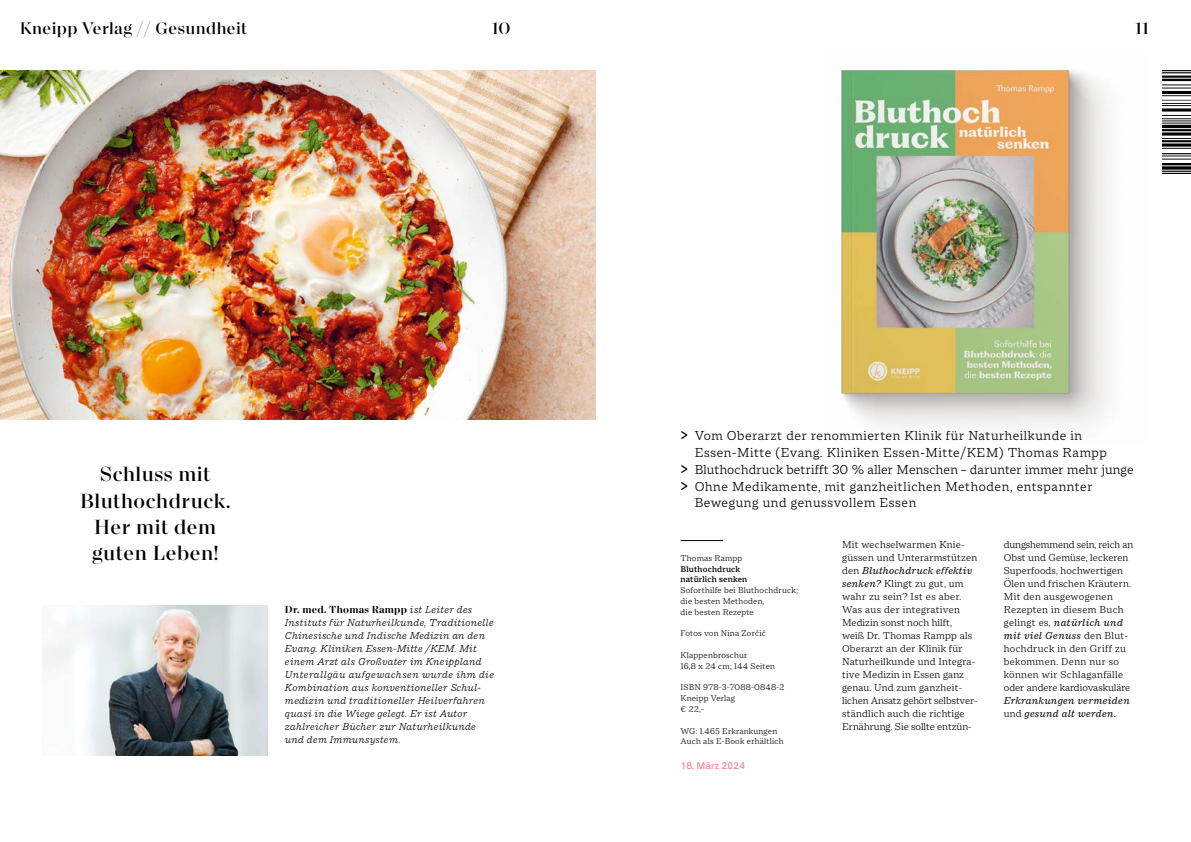
<style>
.page{position:relative;width:1191px;height:842px;background:#fff}
.page>*{position:absolute;margin:0;border:0;box-sizing:border-box;transform-origin:0 0}
.t1{font:500 22px/26.4px "Macklin Display";letter-spacing:.02em;color:#000;text-align:center}
.t2{font:500 18px "Macklin Display";letter-spacing:.02em;color:#000}
.t3{font:300 14px "Macklin Slab";letter-spacing:.04em;color:#000}
.t4{font:300 14px "Macklin Slab";letter-spacing:.01em;color:#000}
.t5{font:700 11px "Macklin Display";letter-spacing:.02em;color:#000}
.t6{font:300 10.8px/13px "Macklin Text";letter-spacing:.01em;color:#000}
.t7{font:italic 300 10.8px/13px "Macklin Slab";letter-spacing:.02em;color:#000}
.t8{font:italic 10.8px/13px "Macklin Text";letter-spacing:.02em;color:#000}
.t9{font:300 9px/10.8px "Macklin Text";letter-spacing:.02em;color:#000}
.t10{font:500 9px/10.8px "Macklin Text";letter-spacing:.02em;color:#000}
.t11{font:500 9px "HK Requisite";letter-spacing:.02em;color:#f08590}
.s1{font-family:"Macklin Slab";font-weight:300;font-style:italic;font-size:10.8px}
.s2{font-family:"Basic Sans";font-weight:400;font-size:18px}
.s3{font-weight:400;font-style:italic}
.s4{font-weight:300;font-style:normal}
</style>
<div class="page">
<hr style="left:680px;top:540px;width:43px;height:1px;background:#000">
<img style="left:1162px;top:70px;width:29px;height:104px">
<img style="left:43px;top:605px;width:225px;height:150px">
<img style="left:0;top:71px;width:595px;height:349px">
<img style="left:841px;top:69px;width:268px;height:359px">
<h2 class="t2" style="left:20px;top:18px;width:229px">Kneipp Verlag // Gesundheit</h2>
<h2 class="t2" style="left:492px;top:18px;width:20px">10</h2>
<h2 class="t2" style="left:1135px;top:18px;width:15px">11</h2>
<h1 class="t1" style="left:80px;top:461px;width:152px">Schluss mit<br>Bluthochdruck.<br>Her mit dem guten Leben!</h1>
<p class="t5" style="left:285px;top:603px;width:189px">Dr. med. Thomas Rampp <span class="s1">ist Leiter des</span></p>
<p class="t7" style="left:285px;top:615px;width:211px">Instituts für Naturheilkunde, Traditionelle Chinesische und Indische Medizin an den Evang. Kliniken Essen-Mitte /KEM. Mit einem Arzt als Großvater im Kneippland Unterallgäu aufgewachsen wurde ihm die Kombination aus konventioneller Schul&shy;medizin und traditioneller Heilverfahren quasi in die Wiege gelegt. Er ist Autor zahlreicher Bücher zur Naturheilkunde und dem Immunsystem.</p>
<p class="t3" style="left:680px;top:428px;width:403px"><span class="s2">&gt;</span> Vom Oberarzt der renommierten Klinik für Naturheilkunde in</p>
<p class="t3" style="left:694px;top:444px;width:414px">Essen-Mitte (Evang. Kliniken Essen-Mitte/KEM) Thomas Rampp</p>
<p class="t4" style="left:680px;top:461px;width:455px"><span class="s2">&gt;</span> Bluthochdruck betrifft 30 % aller Menschen – darunter immer mehr junge</p>
<p class="t3" style="left:680px;top:478px;width:413px"><span class="s2">&gt;</span> Ohne Medikamente, mit ganzheitlichen Methoden, entspannter</p>
<p class="t3" style="left:694px;top:495px;width:223px">Bewegung und genussvollem Essen</p>
<p class="t6" style="left:842px;top:537px;width:137px">Mit wechselwarmen Knie&shy;güssen und Unterarmstützen den <span class="s3">Bluthochdruck effektiv senken?</span> Klingt zu gut, um wahr zu sein? Ist es aber.<br>Was aus der integrativen<br>Medizin sonst noch hilft,<br>weiß Dr. Thomas Rampp als<br>Oberarzt an der Klinik für<br>Naturheilkunde und Integra&shy;tive Medizin in Essen ganz genau. Und zum ganzheit&shy;lichen Ansatz gehört selbstver&shy;ständlich auch die richtige<br>Ernährung. Sie sollte entzün-</p>
<p class="t6" style="left:1003px;top:537px;width:131px">dungshemmend sein, reich an<br>Obst und Gemüse, leckeren<br>Superfoods, hochwertigen<br>Ölen und frischen Kräutern.<br>Mit den ausgewogenen<br>Rezepten in diesem Buch gelingt es, <span class="s3">natürlich und mit viel Genuss</span> den Blut&shy;hochdruck in den Griff zu bekommen. Denn nur so können wir Schlaganfälle oder andere kardiovaskuläre</p>
<p class="t9" style="left:680px;top:552px;width:63px">Thomas Rampp</p>
<p class="t10" style="left:680px;top:563px;width:68px">Bluthochdruck natürlich senken</p>
<p class="t9" style="left:680px;top:585px;width:119px">Soforthilfe bei Bluthochdruck; die besten Methoden,<br>die besten Rezepte</p>
<p class="t9" style="left:680px;top:628px;width:87px">Fotos von Nina Zorčič</p>
<p class="t9" style="left:680px;top:650px;width:96px">Klappenbroschur<br>16,8 x 24 cm; 144 Seiten</p>
<p class="t9" style="left:680px;top:682px;width:105px">ISBN 978-3-7088-0848-2<br>Kneipp Verlag<br>€ 22,–</p>
<p class="t9" style="left:680px;top:725px;width:104px">WG: 1.465 Erkrankungen<br>Auch als E-Book erhältlich</p>
<p class="t11" style="left:680px;top:760px;width:66px">18. März 2024</p>
<p class="t8" style="left:1003px;top:693px;width:127px">Erkrankungen vermeiden <span class="s4">und</span> gesund alt werden.</p>
</div>
